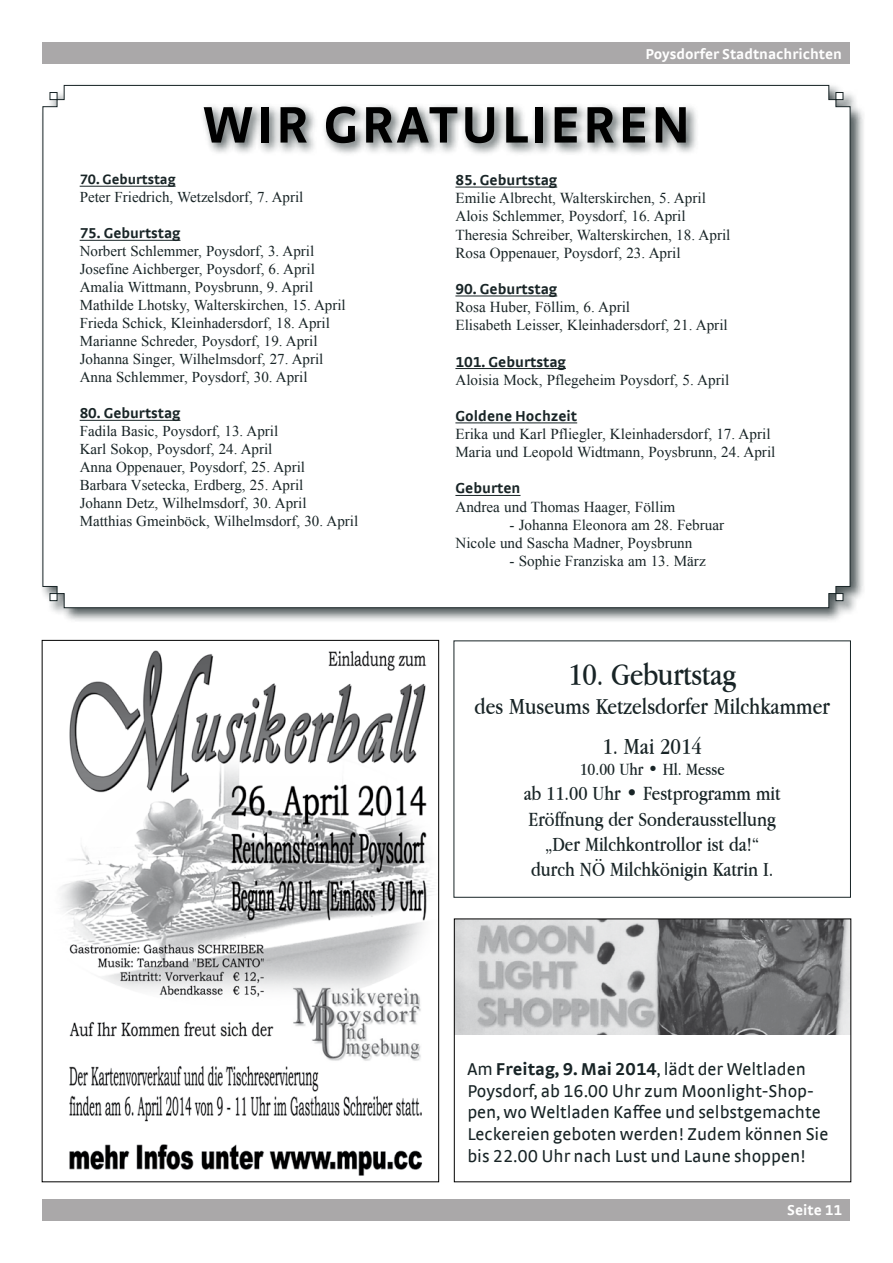
<style>
.page{position:relative;width:893px;height:1263px;background:#fff}
.page>*{position:absolute;margin:0;border:0;box-sizing:border-box;transform-origin:0 0}
.t1{font:700 54px "Strada TF";letter-spacing:.05em;color:#000}
.t2{font:33px "Apple Garamond";letter-spacing:-.01em;color:#182426}
.t3{font:24px "Apple Garamond";color:#182426}
.t4{font:21px/25.2px "Apple Garamond";color:#182426;text-align:center}
.t5{font:18px/21.6px "Strada TF";color:#182426}
.t6{font:18px "Apple Garamond";color:#182426}
.t7{font:15.15px/18.1px "Times New Roman";color:#182426}
.t8{font:700 15.15px "Strada TF";color:#182426}
.t9{font:15px/18px "Times New Roman";color:#182426}
.t10{font:700 15px "Strada TF";color:#fff}
.t11{font:700 15px "Strada TF";color:#182426}
.t12{font:700 14.25px "Strada TF";color:#182426}
.s1{font-weight:700}
</style>
<div class="page">
<div style="left:43px;top:43px;width:807px;height:21px;background:#aaa8a9"></div>
<div style="left:43px;top:1199px;width:807px;height:21px;background:#aaa8a9"></div>
<img style="left:456px;top:920px;width:393px;height:114px">
<div style="left:40px;top:82px;width:826px;height:542px;background:#182426;opacity:.75"></div>
<svg style="left:42px;top:85px;width:809px;height:523px"></svg>
<hr style="left:80px;top:186px;width:96px;height:1px;background:#182426">
<hr style="left:80px;top:240px;width:100px;height:1px;background:#182426">
<hr style="left:80px;top:420px;width:100px;height:1px;background:#182426">
<hr style="left:455px;top:187px;width:102px;height:1px;background:#182426">
<hr style="left:455px;top:296px;width:102px;height:1px;background:#182426">
<hr style="left:455px;top:368px;width:111px;height:1px;background:#182426">
<hr style="left:455px;top:422px;width:122px;height:1px;background:#182426">
<hr style="left:455px;top:495px;width:65px;height:1px;background:#182426">
<div style="left:200px;top:101px;width:499px;height:56px;background:#182426;opacity:.75"></div>
<img style="left:61px;top:650px;width:372px;height:526px">
<div style="left:454px;top:640px;width:397px;height:258px;border:1px solid #182426"></div>
<p class="t10" style="left:646px;top:45px;width:198px">Poysdorfer Stadtnachrichten</p>
<h1 class="t1" style="left:202px;top:92px;width:490px">WIR GRATULIEREN</h1>
<p class="t12" style="left:80px;top:171px;width:97px">70. Geburtstag</p>
<p class="t9" style="left:80px;top:188px;width:225px">Peter Friedrich, Wetzelsdorf, 7. April</p>
<p class="t11" style="left:80px;top:224px;width:102px">75. Geburtstag</p>
<p class="t9" style="left:80px;top:242px;width:268px">Norbert Schlemmer, Poysdorf, 3. April Josefine Aichberger, Poysdorf, 6. April Amalia Wittmann, Poysbrunn, 9. April Mathilde Lhotsky, Walterskirchen, 15. April Frieda Schick, Kleinhadersdorf, 18. April Marianne Schreder, Poysdorf, 19. April Johanna Singer, Wilhelmsdorf, 27. April Anna Schlemmer, Poysdorf, 30. April</p>
<p class="t11" style="left:80px;top:404px;width:102px">80. Geburtstag</p>
<p class="t9" style="left:80px;top:422px;width:280px">Fadila Basic, Poysdorf, 13. April<br>Karl Sokop, Poysdorf, 24. April<br>Anna Oppenauer, Poysdorf, 25. April<br>Barbara Vsetecka, Erdberg, 25. April<br>Johann Detz, Wilhelmsdorf, 30. April Matthias Gmeinböck, Wilhelmsdorf, 30. April</p>
<p class="t8" style="left:455px;top:171px;width:103px">85. Geburtstag</p>
<p class="t7" style="left:455px;top:189px;width:277px">Emilie Albrecht, Walterskirchen, 5. April Alois Schlemmer, Poysdorf, 16. April Theresia Schreiber, Walterskirchen, 18. April Rosa Oppenauer, Poysdorf, 23. April</p>
<p class="t8" style="left:455px;top:280px;width:103px">90. Geburtstag</p>
<p class="t7" style="left:455px;top:298px;width:274px">Rosa Huber, Föllim, 6. April<br>Elisabeth Leisser, Kleinhadersdorf, 21. April</p>
<p class="t8" style="left:455px;top:352px;width:112px">101. Geburtstag</p>
<p class="t7" style="left:455px;top:370px;width:275px">Aloisia Mock, Pflegeheim Poysdorf, 5. April</p>
<p class="t8" style="left:455px;top:407px;width:123px">Goldene Hochzeit</p>
<p class="t7" style="left:455px;top:425px;width:321px">Erika und Karl Pfliegler, Kleinhadersdorf, 17. April<br>Maria und Leopold Widtmann, Poysbrunn, 24. April</p>
<p class="t8" style="left:455px;top:479px;width:67px">Geburten</p>
<p class="t7" style="left:455px;top:497px;width:221px">Andrea und Thomas Haager, Föllim</p>
<p class="t7" style="left:455px;top:515px;width:270px;text-indent:54px">- Johanna Eleonora am 28. Februar<br>Nicole und Sascha Madner, Poysbrunn</p>
<p class="t7" style="left:509px;top:552px;width:198px">- Sophie Franziska am 13. März</p>
<h2 class="t2" style="left:568px;top:655px;width:169px">10. Geburtstag</h2>
<h3 class="t3" style="left:474px;top:692px;width:357px">des Museums Ketzelsdorfer Milchkammer</h3>
<h3 class="t3" style="left:602px;top:731px;width:101px">1. Mai 2014</h3>
<p class="t6" style="left:580px;top:759px;width:147px">10.00 Uhr • Hl. Messe</p>
<h3 class="t4" style="left:524px;top:780px;width:258px">ab 11.00 Uhr • Festprogramm mit<br>Eröffnung der Sonderausstellung „Der Milchkontrollor ist da!“ durch NÖ Milchkönigin Katrin I.</h3>
<p class="t5" style="left:467px;top:1058px;width:362px">Am <span class="s1">Freitag, 9. Mai 2014</span>, lädt der Weltladen Poysdorf, ab 16.00 Uhr zum Moonlight-Shop&shy;pen, wo Weltladen Kaffee und selbstgemachte Leckereien geboten werden! Zudem können Sie bis 22.00 Uhr nach Lust und Laune shoppen!</p>
<p class="t10" style="left:787px;top:1201px;width:56px">Seite 11</p>
</div>
